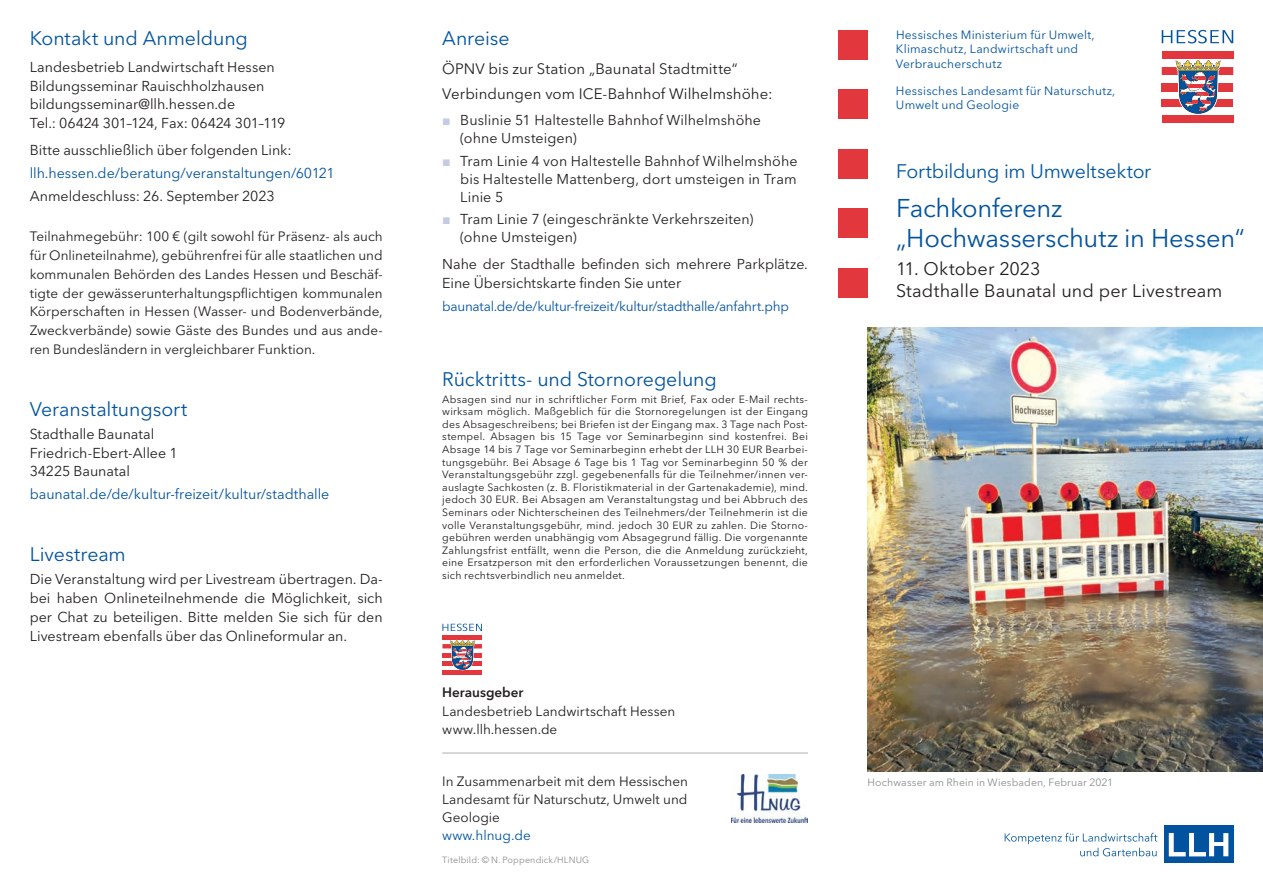
<style>
.page{position:relative;width:1263px;height:893px;background:#fff}
.page>*{position:absolute;margin:0;border:0;box-sizing:border-box;transform-origin:0 0}
.H1_Flyer_Titel{font:25.5px/30.6px "Avenir Next LT Pro";letter-spacing:-.01em;color:#0153a0}
.H4_Überschrift2{font:19.5px "Avenir Next LT Pro";letter-spacing:-.005em;color:#0153a0}
.H2_Fortbildung_im_Um{font:19.5px "Avenir Next LT Pro";letter-spacing:-.015em;color:#0157a2}
.H3_Datum_der_Veranst{font:18px/21.6px "Avenir Next LT Pro";letter-spacing:.005em;color:#231f20}
.P_Fließtext_block{font:15px "Avenir Next LT Pro";letter-spacing:.005em;color:#231f20}
.H4_Überschrift2-2{font:15px "Avenir Next LT Pro";letter-spacing:.005em;color:#231f20}
.p_Fließtext{font:14.25px/18.8px "Avenir Next LT Pro";letter-spacing:-.005em;color:#231f20}
.P_Aufzählung_Quadrat{font:14.25px/18px "Avenir Next LT Pro";letter-spacing:.005em;color:#231f20}
.H4_Überschrift2-3{font:14.25px/18.8px "Avenir Next LT Pro";letter-spacing:-.005em;color:#231f20}
.p_Fließtext-2{font:14.25px "Avenir Next LT Pro";color:#0153a0}
.p_Fließtext-3{font:13.5px/18.8px "Avenir Next LT Pro";color:#231f20;text-align:justify}
._01-Flyer_Titel{font:13.5px/18px "Avenir Next LT Pro";color:#231f20}
.p_Fließtext-4{font:13.5px "Avenir Next LT Pro";letter-spacing:-.02em;color:#0153a0}
.t1{font:600 13.5px "Avenir Next LT Pro";color:#231f20}
.t2{font:12px/14.4px "Avenir Next LT Pro";letter-spacing:.02em;color:#0153a0}
.P_Datenschutz_und_St{font:10.5px/12.6px "Avenir Next LT Pro";letter-spacing:.02em;color:#231f20;text-align:justify}
.p_Fließtext-5{font:10.5px "Avenir Next LT Pro";letter-spacing:.01em;color:#8a8d8e}
.p_Fließtext-6{font:9px "Avenir Next LT Pro";letter-spacing:.015em;color:#8a8d8e}
.s1{font-family:"Arial";color:#c5cbe5}
.s2{color:#0153a0}
</style>
<div class="page">
<div style="left:1162px;top:51px;width:71px;height:8px;background:#e1373d"></div>
<div style="left:1162px;top:67px;width:71px;height:8px;background:#e1373d"></div>
<div style="left:1162px;top:83px;width:71px;height:8px;background:#e1373d"></div>
<div style="left:1162px;top:99px;width:71px;height:8px;background:#e1373d"></div>
<div style="left:1162px;top:115px;width:71px;height:8px;background:#e1373d"></div>
<svg style="left:1174px;top:60px;width:48px;height:54px"></svg>
<svg style="left:1162px;top:30px;width:71px;height:13px"></svg>
<div style="left:838px;top:268px;width:29px;height:30px;background:#e1373d"></div>
<div style="left:838px;top:30px;width:29px;height:30px;background:#e1373d"></div>
<div style="left:838px;top:89px;width:29px;height:30px;background:#e1373d"></div>
<div style="left:838px;top:149px;width:29px;height:30px;background:#e1373d"></div>
<div style="left:838px;top:208px;width:29px;height:30px;background:#e1373d"></div>
<img style="left:867px;top:327px;width:396px;height:445px">
<hr style="left:442px;top:753px;width:366px;height:1px;background:#acafb2">
<img style="left:731px;top:774px;width:77px;height:48px">
<div style="left:1164px;top:825px;width:69px;height:38px;background:#0153a0"></div>
<svg style="left:1169px;top:833px;width:59px;height:23px"></svg>
<svg style="left:1005px;top:833px;width:152px;height:23px"></svg>
<div style="left:442px;top:635px;width:40px;height:5px;background:#e1373d"></div>
<svg style="left:442px;top:644px;width:40px;height:4px"></svg>
<hr style="left:442px;top:653px;width:40px;height:4px;background:#e1373d">
<hr style="left:442px;top:662px;width:40px;height:4px;background:#e1373d">
<div style="left:442px;top:670px;width:40px;height:5px;background:#e1373d"></div>
<svg style="left:449px;top:640px;width:26px;height:30px"></svg>
<svg style="left:442px;top:624px;width:40px;height:7px"></svg>
<h4 class="H4_Überschrift2" style="left:30px;top:26px;width:220px">Kontakt und Anmeldung</h4>
<h4 class="H4_Überschrift2-3" style="left:30px;top:57px;width:257px">Landesbetrieb Landwirtschaft Hessen Bildungsseminar Rauischholzhausen bildungsseminar@llh.hessen.de<br>Tel.: 06424 301–124, Fax: 06424 301–119</h4>
<p class="p_Fließtext" style="left:30px;top:141px;width:264px">Bitte ausschließlich über folgenden Link:</p>
<p class="p_Fließtext-2" style="left:30px;top:165px;width:307px">llh.hessen.de/beratung/veranstaltungen/60121</p>
<p class="p_Fließtext" style="left:30px;top:187px;width:246px">Anmeldeschluss: 26. September 2023</p>
<p class="p_Fließtext-3" style="left:30px;top:227px;width:354px">Teilnahmegebühr: 100 € (gilt sowohl für Präsenz- als auch für Onlineteilnahme), gebührenfrei für alle staatlichen und kommunalen Behörden des Landes Hessen und Beschäf&shy;tigte der gewässerunterhaltungspflichtigen kommunalen Körperschaften in Hessen (Wasser- und Bodenverbände, Zweckverbände) sowie Gäste des Bundes und aus ande&shy;ren Bundesländern in vergleichbarer Funktion.</p>
<h4 class="H4_Überschrift2" style="left:30px;top:397px;width:159px">Veranstaltungsort</h4>
<p class="p_Fließtext" style="left:30px;top:425px;width:149px">Stadthalle Baunatal<br>Friedrich-Ebert-Allee 1<br>34225 Baunatal</p>
<p class="p_Fließtext-2" style="left:30px;top:486px;width:301px">baunatal.de/de/kultur-freizeit/kultur/stadthalle</p>
<h4 class="H4_Überschrift2" style="left:30px;top:543px;width:98px">Livestream</h4>
<p class="p_Fließtext" style="left:30px;top:570px;width:354px;text-align:justify">Die Veranstaltung wird per Livestream übertragen. Da&shy;bei haben Onlineteilnehmende die Möglichkeit, sich per Chat zu beteiligen. Bitte melden Sie sich für den Livestream ebenfalls über das Onlineformular an.</p>
<h4 class="H4_Überschrift2" style="left:442px;top:26px;width:69px">Anreise</h4>
<h4 class="H4_Überschrift2-2" style="left:442px;top:60px;width:297px">ÖPNV bis zur Station „Baunatal Stadtmitte“</h4>
<p class="P_Fließtext_block" style="left:442px;top:85px;width:332px">Verbindungen vom ICE-Bahnhof Wilhelmshöhe:</p>
<p class="P_Aufzählung_Quadrat" style="left:460px;top:111px;width:302px;text-indent:-18px"><span class="s1">■</span> Buslinie 51 Haltestelle Bahnhof Wilhelmshöhe (ohne Umsteigen)</p>
<p class="P_Aufzählung_Quadrat" style="left:460px;top:152px;width:339px;text-align:justify;text-indent:-18px"><span class="s1">■</span> Tram Linie 4 von Haltestelle Bahnhof Wilhelmshöhe bis Haltestelle Mattenberg, dort umsteigen in Tram Linie 5</p>
<p class="P_Aufzählung_Quadrat" style="left:460px;top:210px;width:295px;text-indent:-18px"><span class="s1">■</span> Tram Linie 7 (eingeschränkte Verkehrszeiten) (ohne Umsteigen)</p>
<p class="p_Fließtext" style="left:442px;top:255px;width:367px">Nahe der Stadthalle befinden sich mehrere Parkplätze.<br>Eine Übersichtskarte finden Sie unter</p>
<p class="p_Fließtext-4" style="left:442px;top:298px;width:348px">baunatal.de/de/kultur-freizeit/kultur/stadthalle/anfahrt.php</p>
<h4 class="H4_Überschrift2" style="left:442px;top:367px;width:276px">Rücktritts- und Stornoregelung</h4>
<p class="P_Datenschutz_und_St" style="left:442px;top:393px;width:367px">Absagen sind nur in schriftlicher Form mit Brief, Fax oder E-Mail rechts&shy;wirksam möglich. Maßgeblich für die Stornoregelungen ist der Eingang des Absageschreibens; bei Briefen ist der Eingang max. 3 Tage nach Post&shy;stempel. Absagen bis 15 Tage vor Seminarbeginn sind kostenfrei. Bei Absage 14 bis 7 Tage vor Seminarbeginn erhebt der LLH 30 EUR Bearbei&shy;tungsgebühr. Bei Absage 6 Tage bis 1 Tag vor Seminarbeginn 50 % der Veranstaltungsgebühr zzgl. gegebenenfalls für die Teilnehmer/innen ver&shy;auslagte Sachkosten (z. B. Floristikmaterial in der Gartenakademie), mind. jedoch 30 EUR. Bei Absagen am Veranstaltungstag und bei Abbruch des Seminars oder Nichterscheinen des Teilnehmers/der Teilnehmerin ist die volle Veranstaltungsgebühr, mind. jedoch 30 EUR zu zahlen. Die Storno&shy;gebühren werden unabhängig vom Absagegrund fällig. Die vorgenannte Zahlungsfrist entfällt, wenn die Person, die die Anmeldung zurückzieht, eine Ersatzperson mit den erforderlichen Voraussetzungen benennt, die sich rechtsverbindlich neu anmeldet.</p>
<p class="t1" style="left:442px;top:684px;width:83px">Herausgeber</p>
<p class="p_Fließtext-3" style="left:442px;top:701px;width:235px">Landesbetrieb Landwirtschaft Hessen</p>
<p class="p_Fließtext-3" style="left:442px;top:720px;width:117px">www.llh.hessen.de</p>
<p class="_01-Flyer_Titel" style="left:442px;top:772px;width:247px">In Zusammenarbeit mit dem Hessischen<br>Landesamt für Naturschutz, Umwelt und<br>Geologie<br><span class="s2">www.hlnug.de</span></p>
<p class="p_Fließtext-6" style="left:442px;top:855px;width:149px">Titelbild: © N. Poppendick/HLNUG</p>
<p class="t2" style="left:896px;top:27px;width:200px">Hessisches Ministerium für Umwelt,<br>Klimaschutz, Landwirtschaft und<br>Verbraucherschutz</p>
<p class="t2" style="left:896px;top:83px;width:221px">Hessisches Landesamt für Naturschutz,<br>Umwelt und Geologie</p>
<h2 class="H2_Fortbildung_im_Um" style="left:896px;top:159px;width:257px">Fortbildung im Umweltsektor</h2>
<h1 class="H1_Flyer_Titel" style="left:896px;top:193px;width:350px">Fachkonferenz „Hochwasserschutz in Hessen“</h1>
<h3 class="H3_Datum_der_Veranst" style="left:896px;top:258px;width:328px">11. Oktober 2023<br>Stadthalle Baunatal und per Livestream</h3>
<p class="p_Fließtext-5" style="left:867px;top:776px;width:247px">Hochwasser am Rhein in Wiesbaden, Februar 2021</p>
</div>
